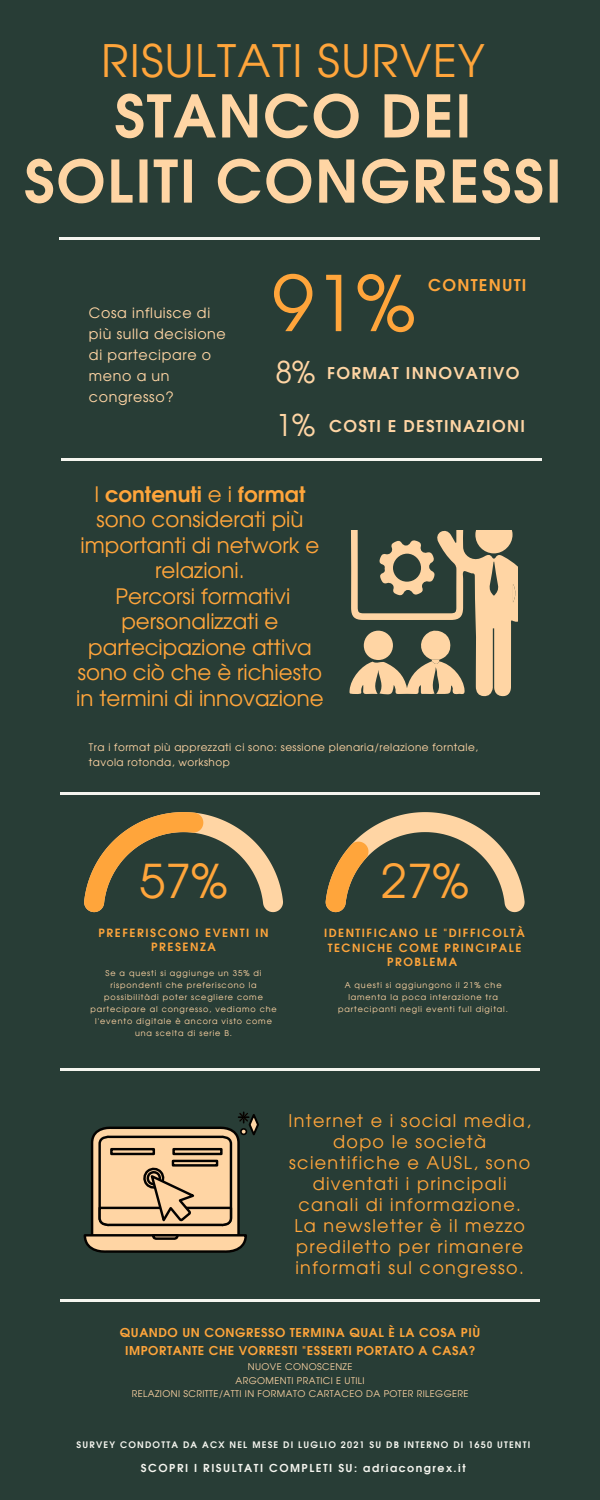
<style>
.page{position:relative;width:600px;height:1500px;background:#283d36}
.page>*{position:absolute;margin:0;border:0;box-sizing:border-box;transform-origin:0 0}
.t1{font:76.3px "Evolventa";color:#ffa53b}
.t2{font:700 58.5px/65.1px "Evolventa";letter-spacing:.03em;color:#ffd5a4;text-align:center}
.t3{font:46.7px "Evolventa";color:#ffa53b}
.t4{font:44.9px "Evolventa";letter-spacing:.03em;color:#ffa53b}
.t5{font:30px "Evolventa";color:#ffd5a4}
.t6{font:21.3px/25.5px "Evolventa";color:#ffa53b;text-align:center}
.t7{font:17.5px/21px "Evolventa";letter-spacing:.08em;color:#ffa53b;text-align:center}
.t8{font:700 16.3px "Evolventa";letter-spacing:.08em;color:#ffd5a4}
.t9{font:700 16.3px "Evolventa";letter-spacing:.08em;color:#ffa53b}
.t10{font:14.2px/21px "Evolventa";letter-spacing:.045em;color:#ffd5a4}
.t11{font:700 12.2px/18px "Evolventa";letter-spacing:.045em;color:#ffa53b;text-align:center}
.t12{font:700 11.4px/14.2px "Evolventa";letter-spacing:.135em;color:#ffa53b;text-align:center}
.t13{font:700 11.3px/14.5px "Evolventa";letter-spacing:.135em;color:#ffa53b;text-align:center}
.t14{font:700 11px "Evolventa";letter-spacing:.135em;color:#f5f5ef}
.t15{font:10.4px/15px "Evolventa";letter-spacing:.045em;color:#ffd5a4}
.t16{font:9.2px "Evolventa";letter-spacing:.045em;color:#ffd5a4}
.t17{font:700 9px "Evolventa";letter-spacing:.135em;color:#f5f5ef}
.t18{font:8px/12px "Evolventa";letter-spacing:.11em;color:#ffd5a4;text-align:center}
.s1{font-weight:700}
</style>
<div class="page">
<hr style="left:60px;top:237px;width:480px;height:2px;background:#f5f5ef">
<hr style="left:62px;top:459px;width:480px;height:2px;background:#f5f5ef">
<hr style="left:60px;top:793px;width:480px;height:2px;background:#f5f5ef">
<svg style="left:326px;top:812px;width:199px;height:100px"></svg>
<svg style="left:84px;top:812px;width:199px;height:100px"></svg>
<hr style="left:60px;top:1068px;width:480px;height:2px;background:#f5f5ef">
<hr style="left:60px;top:1300px;width:480px;height:2px;background:#f5f5ef">
<svg style="left:349px;top:530px;width:168px;height:167px"></svg>
<svg style="left:84px;top:1111px;width:175px;height:142px"></svg>
<div style="left:240px;top:1128px;width:7px;height:7px;border:2px solid #040200;border-radius:50%"></div>
<p class="t4" style="left:101px;top:42px;width:385px">RISULTATI SURVEY</p>
<p class="t2" style="left:24px;top:87px;width:539px">STANCO DEI<br>SOLITI CONGRESSI</p>
<p class="t10" style="left:89px;top:303px;width:138px">Cosa influisce di più sulla decisione di partecipare o meno a un congresso?</p>
<p class="t1" style="left:272px;top:270px;width:145px">91%</p>
<p class="t9" style="left:428px;top:278px;width:100px">CONTENUTI</p>
<p class="t5" style="left:276px;top:359px;width:41px">8%</p>
<p class="t5" style="left:276px;top:412px;width:41px">1%</p>
<p class="t8" style="left:327px;top:366px;width:194px">FORMAT INNOVATIVO</p>
<p class="t8" style="left:329px;top:419px;width:197px">COSTI E DESTINAZIONI</p>
<p class="t6" style="left:81px;top:483px;width:240px">I <span class="s1">contenuti</span> e i <span class="s1">format </span>sono considerati più importanti di network e relazioni.</p>
<p class="t6" style="left:76px;top:585px;width:249px">Percorsi formativi personalizzati e partecipazione attiva sono ciò che è richiesto in termini di innovazione</p>
<p class="t15" style="left:89px;top:740px;width:391px">Tra i format più apprezzati ci sono: sessione plenaria/relazione forntale, tavola rotonda, workshop</p>
<p class="t3" style="left:140px;top:861px;width:89px">57%</p>
<p class="t3" style="left:381px;top:861px;width:89px">27%</p>
<p class="t12" style="left:99px;top:926px;width:172px">PREFERISCONO EVENTI IN<br>PRESENZA</p>
<p class="t13" style="left:324px;top:926px;width:202px">IDENTIFICANO LE "DIFFICOLTÀ<br>TECNICHE COME PRINCIPALE<br>PROBLEMA</p>
<p class="t18" style="left:90px;top:968px;width:188px">Se a questi si aggiunge un 35% di rispondenti che preferiscono la possibilitàdi poter scegliere come partecipare al congresso, vediamo che l'evento digitale è ancora visto come una scelta di serie B.</p>
<p class="t18" style="left:338px;top:979px;width:171px">A questi si aggiungono il 21% che lamenta la poca interazione tra partecipanti negli eventi full digital.</p>
<p class="t7" style="left:288px;top:1111px;width:244px">Internet e i social media, dopo le società scientifiche e AUSL, sono diventati i principali canali di informazione.<br>La newsletter è il mezzo prediletto per rimanere informati sul congresso.</p>
<p class="t11" style="left:120px;top:1325px;width:362px">QUANDO UN CONGRESSO TERMINA QUAL È LA COSA PIÙ<br>IMPORTANTE CHE VORRESTI "ESSERTI PORTATO A CASA?</p>
<p class="t16" style="left:248px;top:1363px;width:106px">NUOVE CONOSCENZE</p>
<p class="t16" style="left:236px;top:1376px;width:131px">ARGOMENTI PRATICI E UTILI</p>
<p class="t16" style="left:132px;top:1390px;width:338px">RELAZIONI SCRITTE/ATTI IN FORMATO CARTACEO DA POTER RILEGGERE</p>
<p class="t17" style="left:77px;top:1441px;width:455px">SURVEY CONDOTTA DA ACX NEL MESE DI LUGLIO 2021 SU DB INTERNO DI 1650 UTENTI</p>
<p class="t14" style="left:141px;top:1463px;width:326px">SCOPRI I RISULTATI COMPLETI SU: adriacongrex.it</p>
</div>
